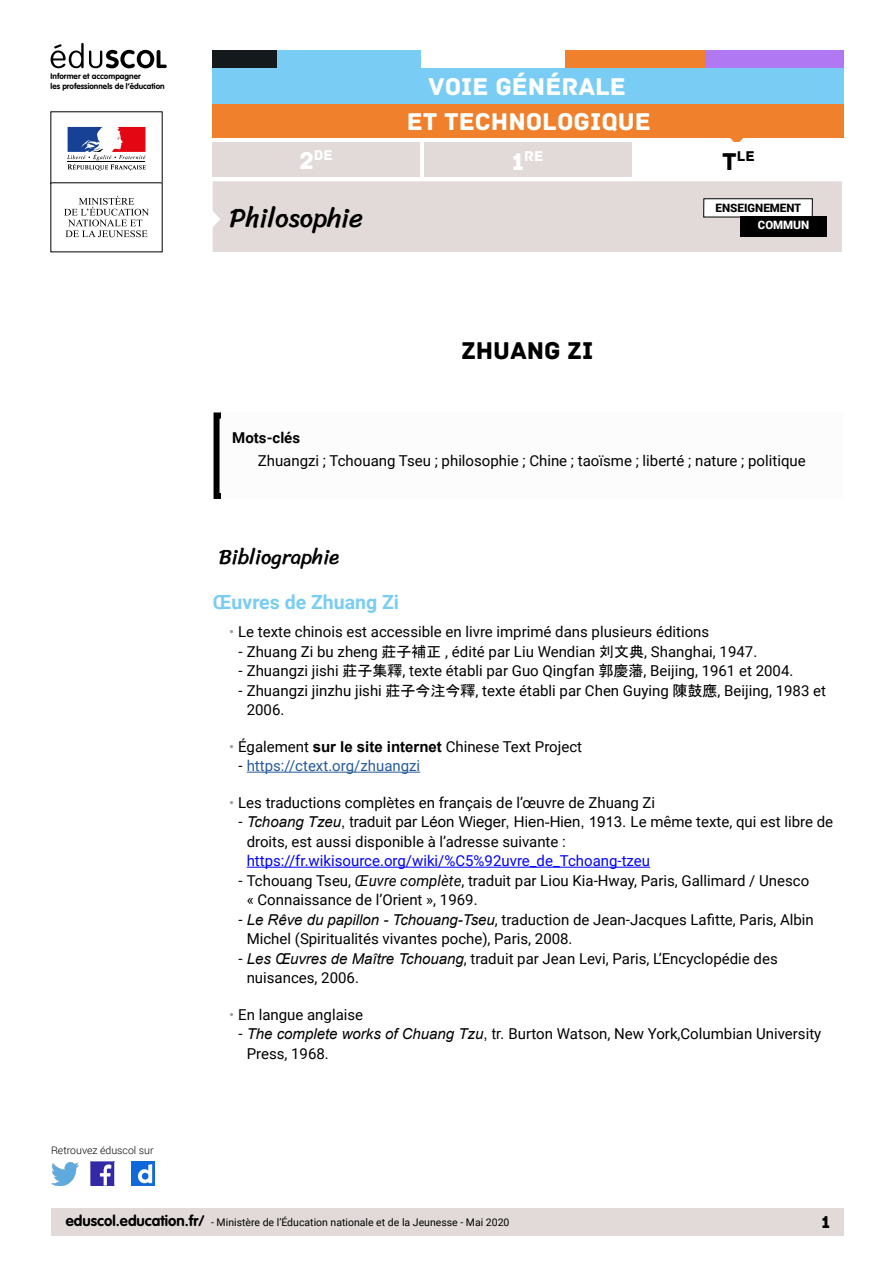
<style>
.page{position:relative;width:893px;height:1263px;background:#fff}
.page>*{position:absolute;margin:0;border:0;box-sizing:border-box;transform-origin:0 0}
.t1{font:27px "Sriracha";color:#000}
.t2{font:25.5px/34.8px "Archive";color:#fff;text-align:center}
.t3{font:25.5px "Archive";color:#000}
.t4{font:21px "Sriracha";color:#000}
.t5{font:700 19.5px "Roboto";color:#79cdf4}
.t6{font:18px "Archive";color:#000}
.t7{font:15px/19.5px "Roboto";color:#000}
.t8{font:15px "Arial";color:#000}
.t9{font:15px "Roboto";color:#00f}
.t10{font:15px "Roboto";color:#275b9b}
.t11{font:700 15px "Roboto";color:#000}
.t12{font:14.85px "Archive";color:#fff}
.t13{font:14.85px "Archive";color:#000}
.t14{font:900 11.55px "Roboto";color:#000}
.t15{font:900 11.55px "Roboto";color:#fff}
.t16{font:10.5px "Roboto";color:#000}
.t17{font:300 10.5px "Roboto";color:#000}
.t18{font:700 8.1px/9.8px "VAG Rounded Std";color:#000}
.s1{font-size:25.5px}
.s2{color:#9d9d9c}
.s3{font-family:"MS Gothic"}
.s4{font-family:"Arial";font-weight:700}
.s5{color:#000}
.s6{font-family:"Roboto"}
.s7{font-style:italic}
.s8{font-family:"Arial";font-style:italic}
.s9{font-family:"Arial"}
.s10{font-family:"VAG Rounded Std";font-weight:700;font-size:15px}
</style>
<div class="page">
<div style="left:51px;top:1209px;width:792px;height:27px;background:#e1dad8"></div>
<img style="left:91px;top:1162px;width:23px;height:23px">
<img style="left:51px;top:1163px;width:28px;height:22px">
<img style="left:132px;top:1162px;width:22px;height:23px">
<div style="left:424px;top:143px;width:207px;height:34px;background:#e1dad8"></div>
<svg style="left:718px;top:137px;width:41px;height:5px"></svg>
<div style="left:213px;top:143px;width:207px;height:34px;background:#e1dad8"></div>
<div style="left:213px;top:68px;width:630px;height:36px;background:#79cdf4"></div>
<div style="left:277px;top:50px;width:143px;height:18px;background:#79cdf4"></div>
<div style="left:213px;top:50px;width:64px;height:18px;background:#141a1c"></div>
<div style="left:704px;top:50px;width:139px;height:18px;background:#b078f2"></div>
<div style="left:565px;top:50px;width:140px;height:18px;background:#f0802b"></div>
<svg style="left:212px;top:181px;width:630px;height:71px;background:#e0dad8"></svg>
<div style="left:740px;top:217px;width:87px;height:20px;background:#000"></div>
<svg style="left:67px;top:127px;width:79px;height:44px"></svg>
<hr style="left:67px;top:161px;width:78px;height:1px;background:#000">
<svg style="left:64px;top:196px;width:85px;height:41px"></svg>
<svg style="left:51px;top:43px;width:116px;height:25px"></svg>
<div style="left:213px;top:104px;width:631px;height:33px;background:#f0802b"></div>
<hr style="left:247px;top:772px;width:173px;height:1px;background:#275b9b">
<hr style="left:247px;top:867px;width:403px;height:1px;background:#00f">
<p class="t18" style="left:51px;top:71px;width:116px">Informer et accompagner<br>les professionnels de l’éducation</p>
<p class="t17" style="left:51px;top:1143px;width:104px">Retrouvez éduscol sur</p>
<h2 class="t2" style="left:407px;top:69px;width:245px">VOIE GÉNÉRALE<br>ET TECHNOLOGIQUE</h2>
<p class="t12" style="left:300px;top:147px;width:35px"><span class="s1">2</span>DE</p>
<p class="t12" style="left:512px;top:148px;width:33px"><span class="s1">1</span>RE</p>
<p class="t13" style="left:722px;top:148px;width:34px"><span class="s1">T</span>LE</p>
<h1 class="t1" style="left:229px;top:202px;width:135px">Philosophie</h1>
<h2 class="t3" style="left:461px;top:336px;width:134px">ZHUANG ZI</h2>
<p class="t14" style="left:716px;top:199px;width:87px">ENSEIGNEMENT</p>
<p class="t15" style="left:758px;top:217px;width:53px">COMMUN</p>
<p class="t11" style="left:232px;top:427px;width:69px">Mots-clés</p>
<p class="t7" style="left:258px;top:451px;width:549px">Zhuangzi ; Tchouang Tseu ; philosophie ; Chine ; taoïsme ; liberté ; nature ; politique</p>
<h3 class="t4" style="left:219px;top:545px;width:122px">Bibliographie</h3>
<h3 class="t5" style="left:213px;top:588px;width:188px">Œuvres de Zhuang Zi</h3>
<p class="t7" style="left:229px;top:621px;width:482px"><span class="s2">•</span> Le texte chinois est accessible en livre imprimé dans plusieurs éditions</p>
<p class="t7" style="left:238px;top:641px;width:520px">- Zhuang Zi bu zheng <span class="s3">莊子補正</span> , édité par Liu Wendian <span class="s3">刘文典</span>, Shanghai, 1947.</p>
<p class="t7" style="left:238px;top:660px;width:556px">- Zhuangzi jishi <span class="s3">莊子集釋</span>, texte établi par Guo Qingfan <span class="s3">郭慶藩</span>, Beijing, 1961 et 2004.</p>
<p class="t7" style="left:247px;top:680px;width:581px;text-indent:-8px">- Zhuangzi jinzhu jishi <span class="s3">莊子今注今釋</span>, texte établi par Chen Guying <span class="s3">陳鼓應</span>, Beijing, 1983 et<br>2006.</p>
<p class="t7" style="left:229px;top:736px;width:355px"><span class="s2">•</span> Également <span class="s4">sur le site internet</span> Chinese Text Project</p>
<p class="t10" style="left:238px;top:755px;width:183px"><span class="s5">-</span> https://ctext.org/zhuangzi</p>
<p class="t7" style="left:229px;top:792px;width:428px"><span class="s2">•</span> Les traductions complètes en français de l’œuvre de Zhuang Zi</p>
<p class="t8" style="left:238px;top:812px;width:596px"><span class="s6">-</span> <span class="s7">Tchoang Tzeu</span>, traduit par Léon Wieger, Hien-Hien, 1913. <span class="s6">Le même texte, qui est libre de</span></p>
<p class="t7" style="left:247px;top:831px;width:321px">droits, est aussi disponible à l’adresse suivante :</p>
<p class="t9" style="left:247px;top:850px;width:405px">https://fr.wikisource.org/wiki/%C5%92uvre_de_Tchoang-tzeu</p>
<p class="t7" style="left:247px;top:870px;width:564px;text-indent:-8px">- Tchouang Tseu, <span class="s7">Œuvre complète</span>, traduit par Liou Kia-Hway, Paris, Gallimard / Unesco « Connaissance de l’Orient », 1969.</p>
<p class="t7" style="left:247px;top:909px;width:569px;text-indent:-8px">- <span class="s8">Le Rêve du papillon - Tchouang-Tseu</span>, traduction de Jean-Jacques Lafitte, Paris, Albin<br>Michel (Spiritualités vivantes poche), Paris, 2008.</p>
<p class="t7" style="left:247px;top:948px;width:533px;text-indent:-8px">- <span class="s8">Les Œuvres de Maître Tchouang</span>, traduit par Jean Levi, Paris, L’Encyclopédie des nuisances, 2006.</p>
<p class="t7" style="left:229px;top:1004px;width:136px"><span class="s2">•</span> En langue anglaise</p>
<p class="t7" style="left:247px;top:1023px;width:576px;text-indent:-8px">- <span class="s8">The complete works of Chuang Tzu</span><span class="s9">, tr.</span> Burton Watson, New York,Columbian University<br>Press, 1968.</p>
<p class="t16" style="left:66px;top:1215px;width:445px"><span class="s10">eduscol.education.fr/</span> - Ministère de l’Éducation nationale et de la Jeunesse - Mai 2020</p>
<p class="t6" style="left:821px;top:1211px;width:10px">1</p>
</div>
